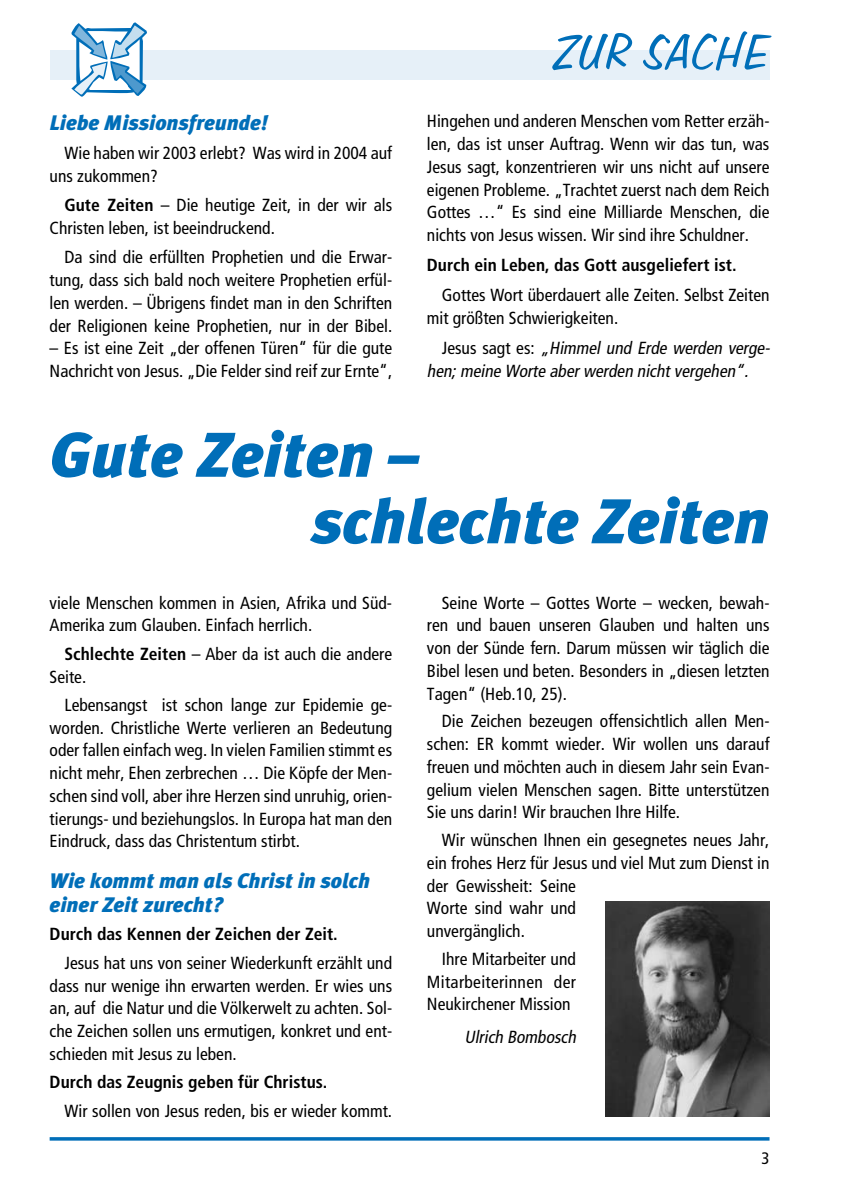
<style>
.page{position:relative;width:844px;height:1191px;background:#fff}
.page>*{position:absolute;margin:0;border:0;box-sizing:border-box;transform-origin:0 0}
.t1{font:italic 900 63px/66.5px "Meta Pl";color:#006eb8}
.t2{font:56px "Freehand 575 BT Regular B";letter-spacing:-.005em;color:#006eb8}
.t3{font:italic 900 21px/24.5px "Meta Pl";color:#006eb8}
.t4{font:condensed 17.5px/22.8px "Frutiger Cd";color:#000}
.t5{font:700 condensed 17.5px "Frutiger Cd Bo";color:#000}
.t6{font:italic condensed 17.5px/22.8px "Frutiger Cd";color:#000}
.s1{font-family:"Frutiger Cd Bo";font-weight:700}
.s2{font-style:normal}
</style>
<div class="page">
<div style="left:50px;top:50px;width:719px;height:29px;background:#e6f0f8"></div>
<hr style="left:50px;top:1137px;width:719px;height:3px;background:#006eb8">
<svg style="left:71px;top:22px;width:76px;height:75px"></svg>
<img style="left:605px;top:901px;width:164px;height:215px">
<p class="t3" style="left:50px;top:111px;width:219px">Liebe Missionsfreunde!</p>
<p class="t4" style="left:50px;top:142px;width:344px;text-indent:15px">Wie haben wir 2003 erlebt? Was wird in 2004 auf uns zukommen?</p>
<p class="t4" style="left:50px;top:194px;width:344px;text-indent:15px"><span class="s1">Gute Zeiten</span> – Die heutige Zeit, in der wir als<br>Christen leben, ist beeindruckend.</p>
<p class="t4" style="left:50px;top:246px;width:344px;text-align:justify;text-indent:15px">Da sind die erfüllten Prophetien und die Erwar&shy;tung, dass sich bald noch weitere Prophetien erfül&shy;len werden. – Übrigens findet man in den Schriften der Religionen keine Prophetien, nur in der Bibel.</p>
<p class="t4" style="left:50px;top:337px;width:344px">– Es ist eine Zeit „der offenen Türen“ für die gute<br>Nachricht von Jesus. „Die Felder sind reif zur Ernte“,</p>
<h2 class="t2" style="left:553px;top:24px;width:217px">ZUR SACHE</h2>
<p class="t4" style="left:427px;top:110px;width:344px;text-align:justify">Hingehen und anderen Menschen vom Retter erzäh&shy;len, das ist unser Auftrag. Wenn wir das tun, was Jesus sagt, konzentrieren wir uns nicht auf unsere eigenen Probleme. „Trachtet zuerst nach dem Reich Gottes …“ Es sind eine Milliarde Menschen, die nichts von Jesus wissen. Wir sind ihre Schuldner.</p>
<p class="t5" style="left:427px;top:256px;width:311px">Durch ein Leben, das Gott ausgeliefert ist.</p>
<p class="t4" style="left:427px;top:284px;width:344px;text-indent:15px">Gottes Wort überdauert alle Zeiten. Selbst Zeiten mit größten Schwierigkeiten.</p>
<p class="t6" style="left:427px;top:337px;width:347px;text-indent:15px"><span class="s2">J e s u s s a g t e s :</span> „Himmel und Erde werden verge&shy;hen;meine Worte aberwerden nichtvergehen“.</p>
<h1 class="t1" style="left:311px;top:422px;width:459px;text-indent:-261px">Gute Zeiten –<br>schlechte Zeiten</h1>
<p class="t4" style="left:50px;top:592px;width:344px">viele Menschen kommen in Asien, Afrika und Süd-<br>Amerika zum Glauben. Einfach herrlich.</p>
<p class="t4" style="left:50px;top:643px;width:344px;text-indent:15px"><span class="s1">Schlechte Zeiten</span> – Aber da ist auch die andere<br>Seite.</p>
<p class="t4" style="left:50px;top:694px;width:344px;text-align:justify;text-indent:15px">Lebensangst ist schon lange zur Epidemie ge&shy;worden. Christliche Werte verlieren an Bedeutung oder fallen einfach weg. In vielen Familien stimmt es nicht mehr, Ehen zerbrechen … Die Köpfe der Men&shy;schen sind voll, aber ihre Herzen sind unruhig, orien&shy;tierungs- und beziehungslos. In Europa hat man den Eindruck, dass das Christentum stirbt.</p>
<p class="t3" style="left:50px;top:868px;width:322px">Wie kommt man als Christ in solch einer Zeit zurecht?</p>
<p class="t5" style="left:50px;top:925px;width:289px">Durch das Kennen der Zeichen der Zeit.</p>
<p class="t4" style="left:50px;top:952px;width:344px;text-align:justify;text-indent:15px">Jesus hat uns von seiner Wiederkunft erzählt und dass nur wenige ihn erwarten werden. Er wies uns an, auf die Natur und die Völkerwelt zu achten. Sol&shy;che Zeichen sollen uns ermutigen, konkret und ent&shy;schieden mit Jesus zu leben.</p>
<p class="t5" style="left:50px;top:1072px;width:279px">Durch das Zeugnis geben für Christus.</p>
<p class="t4" style="left:64px;top:1099px;width:329px">Wir sollen von Jesus reden, bis er wieder kommt.</p>
<p class="t4" style="left:427px;top:592px;width:344px;text-align:justify;text-indent:15px">Seine Worte – Gottes Worte – wecken, bewah&shy;ren und bauen unseren Glauben und halten uns von der Sünde fern. Darum müssen wir täglich die Bibel lesen und beten. Besonders in „diesen letzten Tagen“ (Heb.10, 25).</p>
<p class="t4" style="left:427px;top:710px;width:344px;text-align:justify;text-indent:15px">Die Zeichen bezeugen offensichtlich allen Men&shy;schen: ER kommt wieder. Wir wollen uns darauf freuen und möchten auch in diesem Jahr sein Evan&shy;gelium vielen Menschen sagen. Bitte unterstützen Sie uns darin! Wir brauchen Ihre Hilfe.</p>
<p class="t4" style="left:427px;top:829px;width:344px;text-indent:15px">Wir wünschen Ihnen ein gesegnetes neues Jahr, ein frohes Herz für Jesus und viel Mut zum Dienst in der Gewissheit: Seine<br>Worte sind wahr und<br>unvergänglich.</p>
<p class="t4" style="left:427px;top:948px;width:150px;text-align:justify;text-indent:15px">Ihre Mitarbeiter und Mitarbeiterinnen der Neukirchener Mission</p>
<p class="t6" style="left:464px;top:1026px;width:116px">Ulrich Bombosch</p>
</div>
